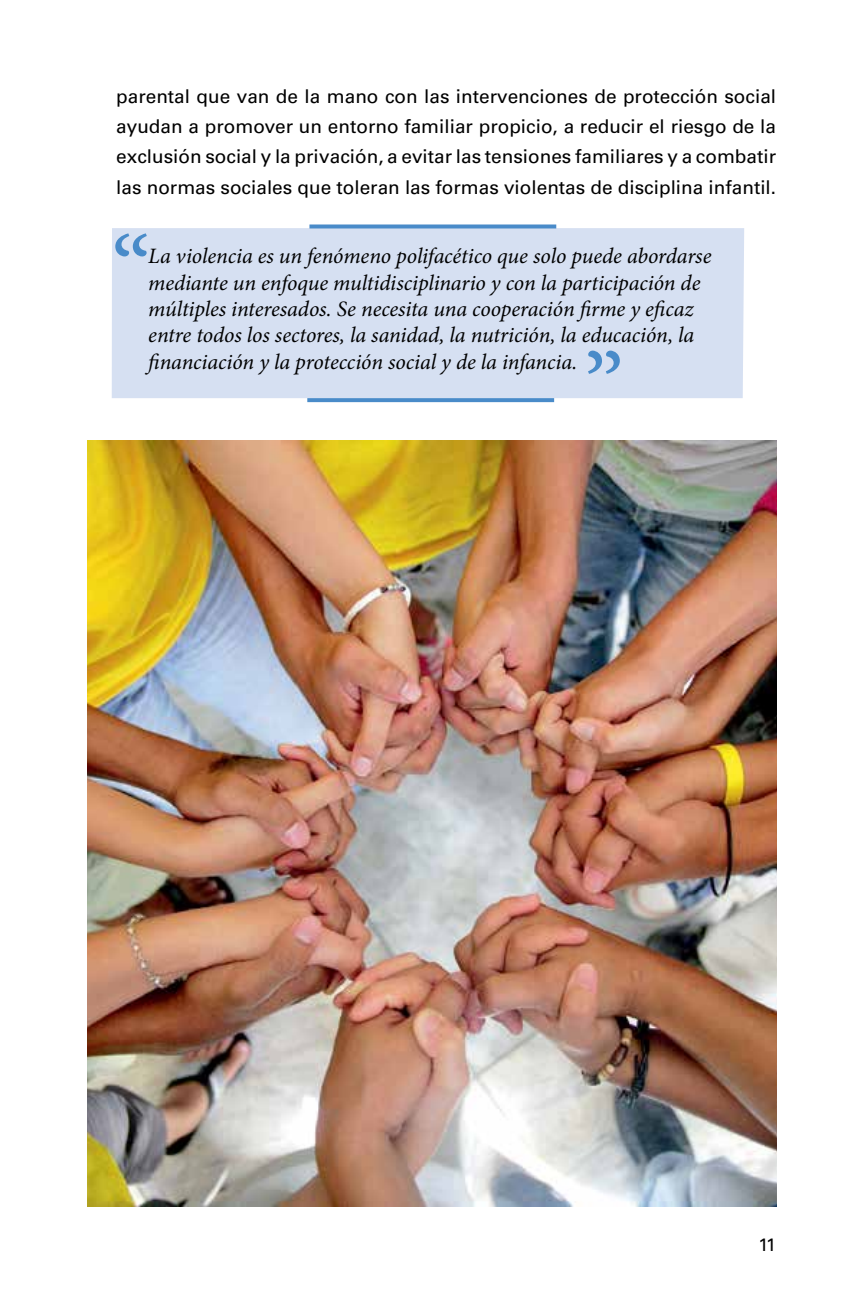
<style>
.page{position:relative;width:864px;height:1296px;background:#fff}
.page>*{position:absolute;margin:0;border:0;box-sizing:border-box;transform-origin:0 0}
.t1{font:100px "Minion Pro";color:#498bc9}
.t2{font:italic 22px/26.4px "Minion Pro";letter-spacing:-.005em;color:#000}
.t3{font:19px/30.4px "Univers";color:#000;text-align:justify}
.t4{font:18px "Univers";color:#000}
</style>
<div class="page">
<img style="left:88px;top:440px;width:688px;height:766px">
<div style="left:112px;top:228px;width:632px;height:170px;background:#d6e0f2"></div>
<svg style="left:309px;top:224px;width:247px;height:4px"></svg>
<svg style="left:307px;top:398px;width:247px;height:4px"></svg>
<p class="t3" style="left:116px;top:81px;width:661px">parental que van de la mano con las intervenciones de protección social ayudan a promover un entorno familiar propicio, a reducir el riesgo de la exclusión social y la privación, a evitar las tensiones familiares y a combatir las normas sociales que toleran las formas violentas de disciplina infantil.</p>
<h1 class="t1" style="left:111px;top:206px;width:41px">“</h1>
<p class="t2" style="left:148px;top:243px;width:565px">La violencia es un fenómeno polifacético que solo puede abordarse mediante un enfoque multidisciplinario y con la participación de múltiples interesados. Se necesita una cooperación firme y eficaz entre todos los sectores, la sanidad, la nutrición, la educación, la financiación y la protección social y de la infancia.</p>
<h1 class="t1" style="left:584px;top:323px;width:42px">”</h1>
<p class="t4" style="left:759px;top:1233px;width:19px">11</p>
</div>
